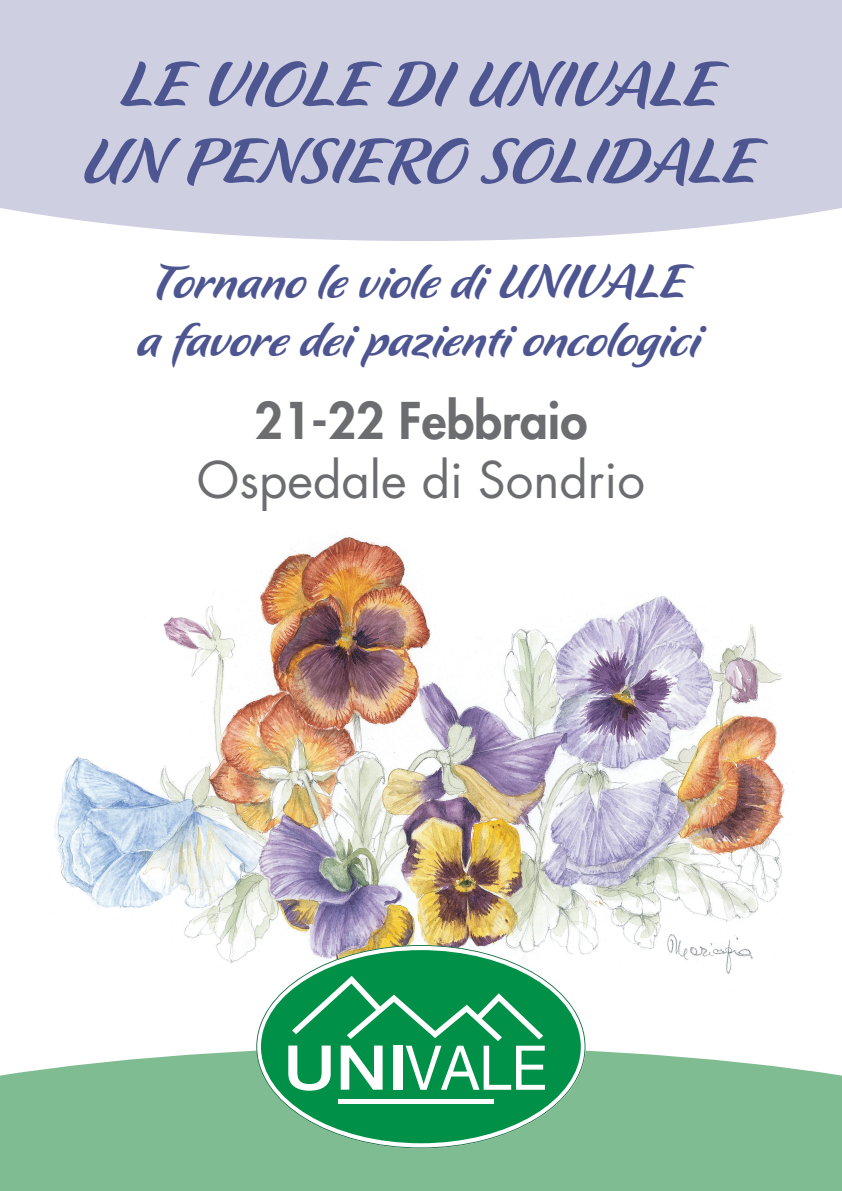
<style>
.page{position:relative;width:842px;height:1191px;background:#fff}
.page>*{position:absolute;margin:0;border:0;box-sizing:border-box;transform-origin:0 0}
.t1{font:64px "UTM Flavour";color:#4e5692}
.t2{font:49.2px "Futura Std";color:#6c6d70}
.t3{font:800 49.2px "Futura Std";color:#6c6d70}
.t4{font:48px "UTM Flavour";color:#4e5692}
</style>
<div class="page">
<img style="left:54px;top:528px;width:739px;height:446px">
<div style="left:0;top:1050px;width:842px;height:141px;background:#7fbc92"></div>
<div style="left:0;top:0;width:842px;height:241px;background:#cfcfe2"></div>
<svg style="left:256px;top:945px;width:329px;height:203px"></svg>
<div style="left:261px;top:950px;width:320px;height:193px;background:#009047;border-radius:50%"></div>
<svg style="left:288px;top:975px;width:257px;height:115px"></svg>
<hr style="left:338px;top:1099px;width:156px;height:4px;background:#fff">
<p class="t1" style="left:119px;top:36px;width:600px">LE VIOLE DI UNIVALE</p>
<p class="t1" style="left:80px;top:113px;width:677px">UN PENSIERO SOLIDALE</p>
<p class="t4" style="left:151px;top:245px;width:536px">Tornano le viole di UNIVALE</p>
<p class="t4" style="left:137px;top:303px;width:565px">a favore dei pazienti oncologici</p>
<p class="t3" style="left:255px;top:390px;width:334px">21-22 Febbraio</p>
<p class="t2" style="left:197px;top:449px;width:450px">Ospedale di Sondrio</p>
</div>
